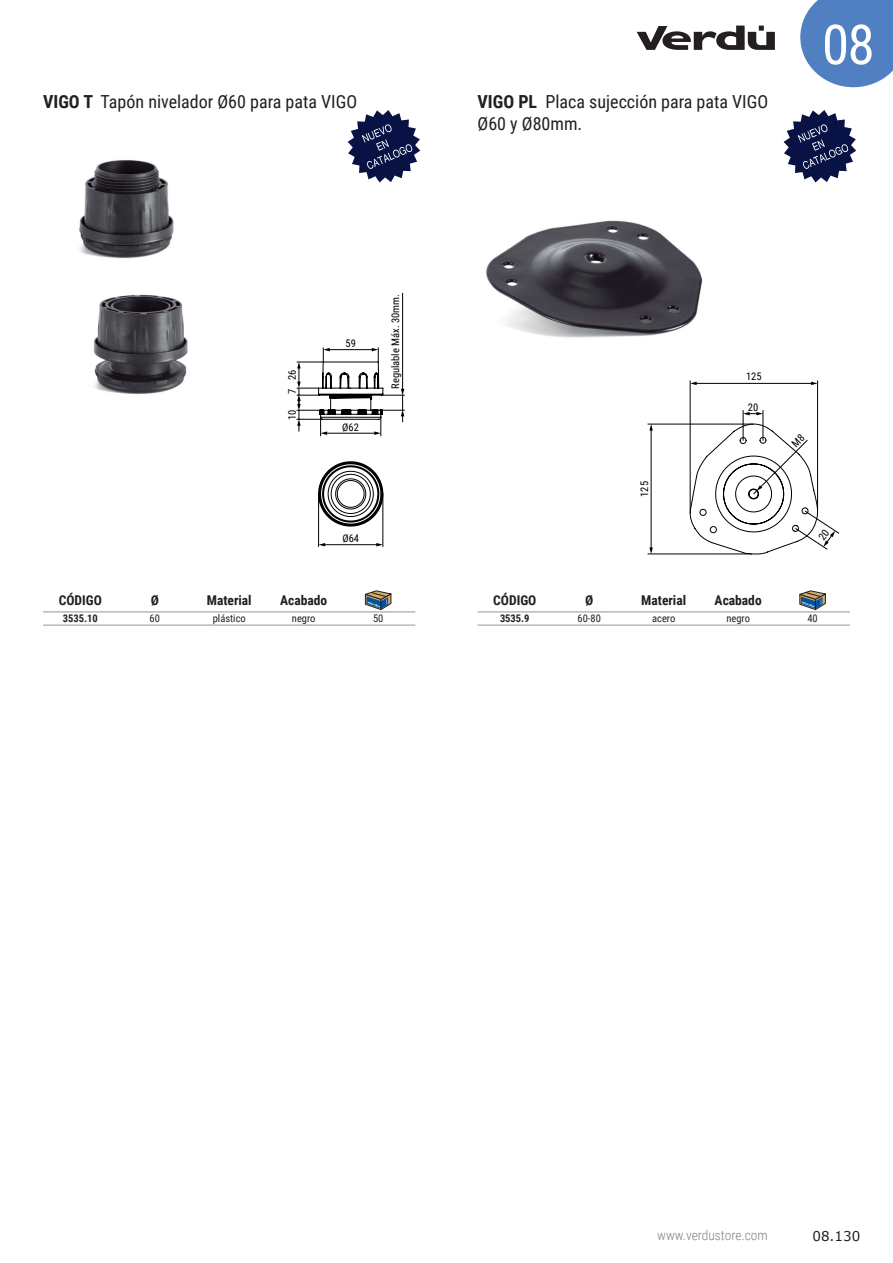
<style>
.page{position:relative;width:893px;height:1263px;background:#fff}
.page>*{position:absolute;margin:0;border:0;box-sizing:border-box;transform-origin:0 0}
.t1{font:55.2px "Roboto Condensed";color:#fff}
.t2{font:18px "Roboto Condensed";color:#231f20}
.t3{font:700 13.5px "Roboto Condensed";color:#231f20}
.t4{font:300 13.5px "Roboto Condensed";color:#808285}
.t5{font:13.5px "Verdana";color:#231f20}
.t6{font:10.5px "Roboto Condensed";color:#000}
.t7{font:10.5px "Roboto Condensed";color:#231f20}
.t8{font:700 10.5px "Roboto Condensed";color:#231f20}
.s1{font-weight:700}
</style>
<div class="page">
<svg style="left:800px;top:0;width:93px;height:87px"></svg>
<svg style="left:637px;top:26px;width:138px;height:24px"></svg>
<svg style="left:348px;top:110px;width:72px;height:73px"></svg>
<svg style="left:784px;top:110px;width:72px;height:73px"></svg>
<img style="left:93px;top:294px;width:95px;height:100px">
<img style="left:79px;top:160px;width:95px;height:99px">
<img style="left:486px;top:220px;width:217px;height:118px">
<hr style="left:118px;top:611px;width:74px;height:1px;background:#939598">
<hr style="left:192px;top:611px;width:74px;height:1px;background:#939598">
<hr style="left:266px;top:611px;width:75px;height:1px;background:#939598">
<hr style="left:341px;top:611px;width:74px;height:1px;background:#939598">
<hr style="left:118px;top:625px;width:74px;height:1px;background:#939598">
<hr style="left:192px;top:625px;width:74px;height:1px;background:#939598">
<hr style="left:266px;top:625px;width:75px;height:1px;background:#939598">
<hr style="left:341px;top:625px;width:74px;height:1px;background:#939598">
<hr style="left:43px;top:611px;width:75px;height:1px;background:#939598">
<hr style="left:43px;top:625px;width:75px;height:1px;background:#939598">
<svg style="left:365px;top:591px;width:26px;height:19px"></svg>
<hr style="left:478px;top:611px;width:74px;height:1px;background:#939598">
<hr style="left:478px;top:625px;width:74px;height:1px;background:#939598">
<hr style="left:552px;top:611px;width:74px;height:1px;background:#939598">
<hr style="left:626px;top:611px;width:75px;height:1px;background:#939598">
<hr style="left:701px;top:611px;width:74px;height:1px;background:#939598">
<hr style="left:775px;top:611px;width:75px;height:1px;background:#939598">
<hr style="left:552px;top:625px;width:74px;height:1px;background:#939598">
<hr style="left:626px;top:625px;width:75px;height:1px;background:#939598">
<hr style="left:701px;top:625px;width:74px;height:1px;background:#939598">
<hr style="left:775px;top:625px;width:75px;height:1px;background:#939598">
<svg style="left:800px;top:591px;width:26px;height:19px"></svg>
<hr style="left:648px;top:554px;width:104px;height:1px;background:#000">
<hr style="left:648px;top:424px;width:106px;height:1px;background:#000">
<hr style="left:651px;top:429px;width:1px;height:120px;background:#000">
<svg style="left:649px;top:547px;width:4px;height:7px"></svg>
<svg style="left:649px;top:424px;width:4px;height:7px"></svg>
<hr style="left:690px;top:380px;width:1px;height:133px;background:#000">
<hr style="left:817px;top:380px;width:1px;height:131px;background:#000">
<hr style="left:695px;top:383px;width:117px;height:1px;background:#000">
<svg style="left:690px;top:382px;width:7px;height:3px"></svg>
<svg style="left:811px;top:382px;width:7px;height:3px"></svg>
<hr style="left:743px;top:410px;width:1px;height:31px;background:#000">
<hr style="left:763px;top:410px;width:1px;height:31px;background:#000">
<svg style="left:743px;top:412px;width:20px;height:3px"></svg>
<hr style="left:318px;top:493px;width:1px;height:54px;background:#000">
<hr style="left:383px;top:493px;width:1px;height:54px;background:#000">
<hr style="left:324px;top:544px;width:54px;height:1px;background:#000">
<svg style="left:319px;top:543px;width:6px;height:3px"></svg>
<svg style="left:376px;top:543px;width:7px;height:3px"></svg>
<hr style="left:402px;top:293px;width:1px;height:97px;background:#000">
<svg style="left:297px;top:347px;width:108px;height:180px"></svg>
<svg style="left:689px;top:423px;width:151px;height:132px"></svg>
<p class="t2" style="left:43px;top:89px;width:316px"><span class="s1">VIGO T</span> Tapón nivelador Ø60 para pata VIGO</p>
<p class="t2" style="left:478px;top:89px;width:292px"><span class="s1">VIGO PL</span> Placa sujección para pata VIGO</p>
<p class="t2" style="left:478px;top:110px;width:106px">Ø60 y Ø80mm.</p>
<h1 class="t1" style="left:822px;top:6px;width:54px">08</h1>
<p class="t6" style="left:285px;top:380px;width:12px;rotate:-90deg">26</p>
<p class="t6" style="left:285px;top:394px;width:7px;rotate:-90deg">7</p>
<p class="t6" style="left:285px;top:420px;width:12px;rotate:-90deg">10</p>
<p class="t6" style="left:346px;top:336px;width:12px">59</p>
<p class="t6" style="left:342px;top:420px;width:18px">Ø62</p>
<p class="t6" style="left:388px;top:389px;width:96px;rotate:-90deg">Regulable Máx. 30mm.</p>
<p class="t6" style="left:342px;top:531px;width:18px">Ø64</p>
<p class="t6" style="left:637px;top:497px;width:17px;rotate:-90deg">125</p>
<p class="t6" style="left:746px;top:369px;width:17px">125</p>
<p class="t6" style="left:748px;top:400px;width:12px">20</p>
<p class="t3" style="left:59px;top:591px;width:45px">CÓDIGO</p>
<p class="t3" style="left:151px;top:591px;width:10px">Ø</p>
<p class="t3" style="left:207px;top:591px;width:46px">Material</p>
<p class="t3" style="left:280px;top:591px;width:49px">Acabado</p>
<p class="t8" style="left:63px;top:611px;width:36px">3535.10</p>
<p class="t7" style="left:150px;top:611px;width:12px">60</p>
<p class="t7" style="left:213px;top:611px;width:35px">plástico</p>
<p class="t7" style="left:292px;top:611px;width:25px">negro</p>
<p class="t7" style="left:373px;top:611px;width:12px">50</p>
<p class="t3" style="left:493px;top:591px;width:45px">CÓDIGO</p>
<p class="t3" style="left:585px;top:591px;width:10px">Ø</p>
<p class="t3" style="left:641px;top:591px;width:46px">Material</p>
<p class="t3" style="left:715px;top:591px;width:49px">Acabado</p>
<p class="t8" style="left:500px;top:611px;width:31px">3535.9</p>
<p class="t7" style="left:578px;top:611px;width:25px">60-80</p>
<p class="t7" style="left:652px;top:611px;width:25px">acero</p>
<p class="t7" style="left:726px;top:611px;width:25px">negro</p>
<p class="t7" style="left:807px;top:611px;width:12px">40</p>
<p class="t4" style="left:657px;top:1226px;width:112px">www.verdustore.com</p>
<p class="t5" style="left:812px;top:1227px;width:49px">08.130</p>
</div>
